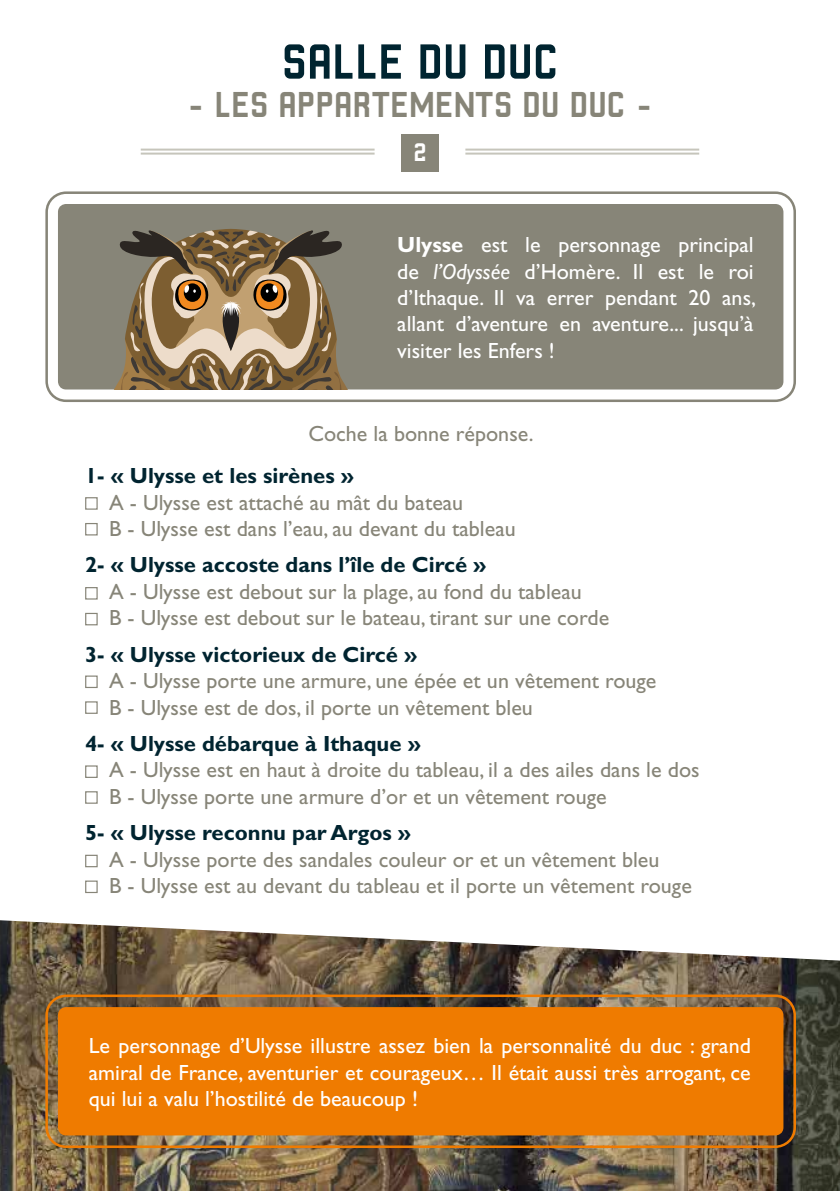
<style>
.page{position:relative;width:840px;height:1191px;background:#fff}
.page>*{position:absolute;margin:0;border:0;box-sizing:border-box;transform-origin:0 0}
.t1{font:52px "Robust CMN";letter-spacing:-.03em;color:#002430}
.t2{font:38px "Robust CMN";letter-spacing:-.03em;color:#878578}
.t3{font:26.8px "Robust CMN";color:#fff}
.t4{font:22px/26.4px "Gill Sans";color:#878578}
.t5{font:22px/26.4px "Gill Sans";color:#fff;text-align:justify}
.t6{font:700 22px "Gill Sans";color:#002430}
.s1{font-weight:700}
.s2{font-style:italic}
</style>
<div class="page">
<img style="left:0;top:960px;width:839px;height:231px">
<svg style="left:0;top:599px;width:827px;height:361px"></svg>
<div style="left:401px;top:134px;width:37px;height:37px;background:#878578"></div>
<hr style="left:141px;top:153px;width:233px;height:2px;background:#c6c5bb">
<hr style="left:141px;top:149px;width:233px;height:2px;background:#c6c5bb">
<hr style="left:465px;top:153px;width:233px;height:2px;background:#c6c5bb">
<hr style="left:465px;top:149px;width:233px;height:2px;background:#c6c5bb">
<div style="left:59px;top:205px;width:722px;height:183px;background:#878578;border-radius:7px"></div>
<div style="left:45px;top:191px;width:750px;height:211px;border:3px solid #878578;border-radius:19px"></div>
<div style="left:58px;top:204px;width:725px;height:185px;border:3px solid #878578;border-radius:7px"></div>
<svg style="left:85px;top:229px;width:284px;height:160px"></svg>
<div style="left:59px;top:1008px;width:722px;height:126px;background:#ef7b00;border-radius:7px"></div>
<div style="left:45px;top:994px;width:750px;height:154px;border:3px solid #ef7b00;border-radius:19px"></div>
<div style="left:58px;top:1007px;width:725px;height:128px;border:3px solid #ef7b00;border-radius:7px"></div>
<div style="left:85px;top:497px;width:13px;height:13px;border:1px solid #878578"></div>
<div style="left:85px;top:523px;width:13px;height:12px;border:1px solid #878578"></div>
<div style="left:85px;top:587px;width:13px;height:12px;border:1px solid #878578"></div>
<div style="left:85px;top:613px;width:13px;height:12px;border:1px solid #878578"></div>
<div style="left:85px;top:675px;width:13px;height:13px;border:1px solid #878578"></div>
<div style="left:85px;top:701px;width:13px;height:13px;border:1px solid #878578"></div>
<div style="left:85px;top:765px;width:13px;height:13px;border:1px solid #878578"></div>
<div style="left:85px;top:791px;width:13px;height:12px;border:1px solid #878578"></div>
<div style="left:85px;top:854px;width:13px;height:13px;border:1px solid #878578"></div>
<div style="left:85px;top:880px;width:13px;height:13px;border:1px solid #878578"></div>
<h1 class="t1" style="left:281px;top:33px;width:279px">SALLE DU DUC</h1>
<h2 class="t2" style="left:186px;top:83px;width:468px">- LES APPARTEMENTS DU DUC -</h2>
<p class="t3" style="left:413px;top:138px;width:15px">2</p>
<p class="t5" style="left:397px;top:232px;width:360px"><span class="s1">Ulysse</span> est le personnage principal de <span class="s2">l’Odyssée</span> d’Homère. Il est le roi d’Ithaque. Il va errer pendant 20 ans, allant d’aventure en aventure... jusqu’à visiter les Enfers !</p>
<p class="t4" style="left:308px;top:420px;width:226px">Coche la bonne réponse.</p>
<p class="t6" style="left:85px;top:463px;width:270px">1- « Ulysse et les sirènes »</p>
<p class="t4" style="left:109px;top:489px;width:408px">A - Ulysse est attaché au mât du bateau<br>B - Ulysse est dans l’eau, au devant du tableau</p>
<p class="t6" style="left:85px;top:552px;width:402px">2- « Ulysse accoste dans l’île de Circé »</p>
<p class="t4" style="left:109px;top:578px;width:501px">A - Ulysse est debout sur la plage, au fond du tableau<br>B - Ulysse est debout sur le bateau, tirant sur une corde</p>
<p class="t6" style="left:85px;top:641px;width:333px">3- « Ulysse victorieux de Circé »</p>
<p class="t4" style="left:109px;top:667px;width:548px">A - Ulysse porte une armure, une épée et un vêtement rouge<br>B - Ulysse est de dos, il porte un vêtement bleu</p>
<p class="t6" style="left:85px;top:730px;width:337px">4- « Ulysse débarque à Ithaque »</p>
<p class="t4" style="left:109px;top:757px;width:591px">A - Ulysse est en haut à droite du tableau, il a des ailes dans le dos<br>B - Ulysse porte une armure d’or et un vêtement rouge</p>
<p class="t6" style="left:85px;top:819px;width:327px">5- « Ulysse reconnu par Argos »</p>
<p class="t4" style="left:109px;top:846px;width:584px">A - Ulysse porte des sandales couleur or et un vêtement bleu<br>B - Ulysse est au devant du tableau et il porte un vêtement rouge</p>
<p class="t5" style="left:89px;top:1032px;width:663px">Le personnage d’Ulysse illustre assez bien la personnalité du duc : grand amiral de France, aventurier et courageux… Il était aussi très arrogant, ce qui lui a valu l’hostilité de beaucoup !</p>
</div>
